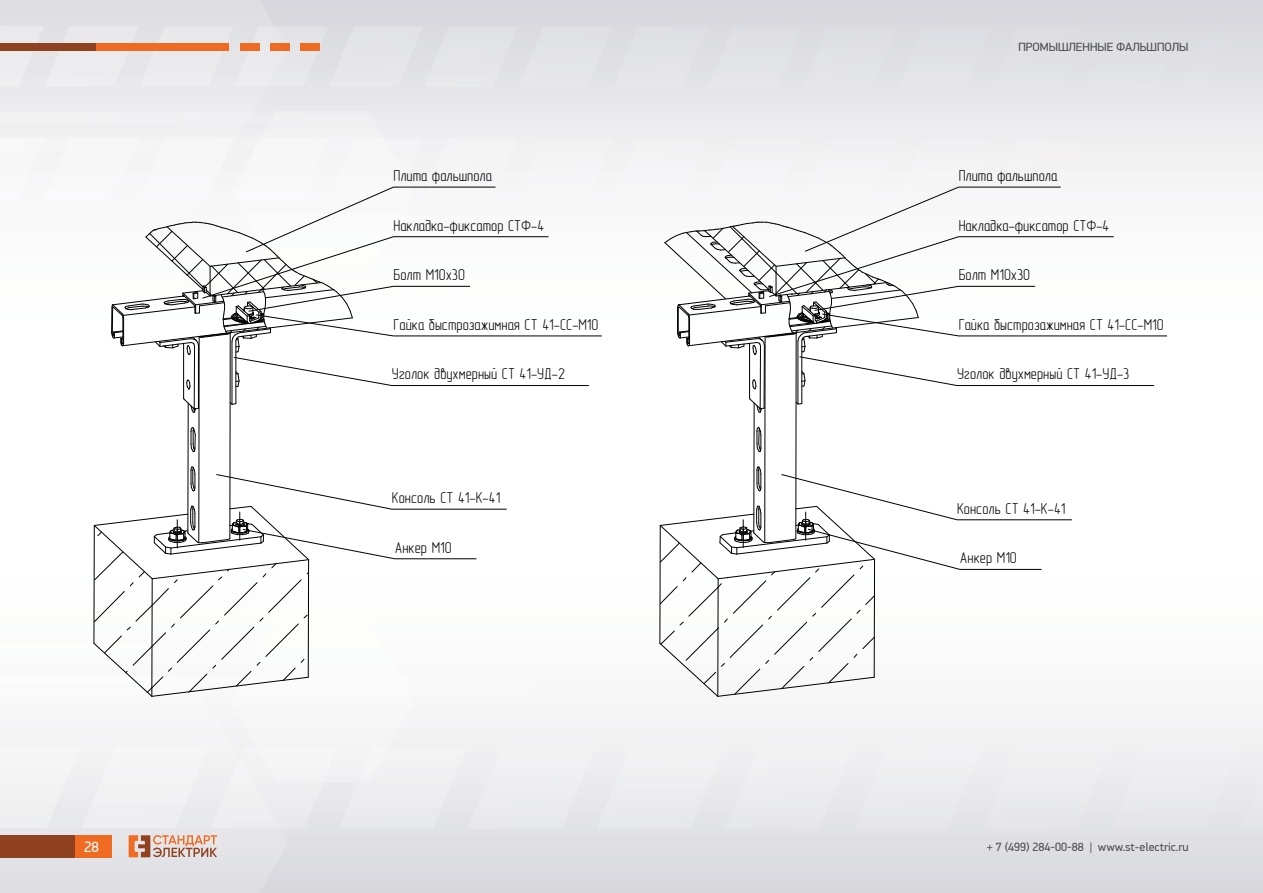
<style>
.page{position:relative;width:1263px;height:893px;background:#fff}
.page>*{position:absolute;margin:0;border:0;box-sizing:border-box;transform-origin:0 0}
.t1{font:15.75px "GOST Type A";color:#000}
.t2{font:15px "PF Din Display Pro";color:#fff}
.t3{font:12px "PF Din Display Pro";color:#4d4d4f}
</style>
<div class="page">
<img style="left:0;top:0;width:1263px;height:893px">
<svg style="left:93px;top:186px;width:510px;height:511px"></svg>
<svg style="left:659px;top:186px;width:509px;height:511px"></svg>
<div style="left:96px;top:43px;width:133px;height:8px;background:#ef6b22"></div>
<div style="left:240px;top:43px;width:19px;height:8px;background:#ef6b22"></div>
<div style="left:270px;top:43px;width:20px;height:8px;background:#ef6b22"></div>
<div style="left:300px;top:43px;width:20px;height:8px;background:#ef6b22"></div>
<div style="left:0;top:43px;width:96px;height:8px;background:#904220"></div>
<div style="left:0;top:835px;width:112px;height:22px;background:#ef6b22"></div>
<div style="left:0;top:835px;width:74px;height:22px;background:#904220"></div>
<svg style="left:129px;top:835px;width:88px;height:22px;background:#d3a590"></svg>
<p class="t3" style="left:1018px;top:40px;width:172px">ПРОМЫШЛЕННЫЕ ФАЛЬШПОЛЫ</p>
<p class="t1" style="left:393px;top:168px;width:100px">Плита фальшпола</p>
<p class="t1" style="left:959px;top:168px;width:100px">Плита фальшпола</p>
<p class="t1" style="left:393px;top:217px;width:152px">Накладка-фиксатор СТФ-4</p>
<p class="t1" style="left:959px;top:217px;width:152px">Накладка-фиксатор СТФ-4</p>
<p class="t1" style="left:393px;top:267px;width:73px">Болт М10х30</p>
<p class="t1" style="left:959px;top:267px;width:73px">Болт М10х30</p>
<p class="t1" style="left:393px;top:317px;width:207px">Гайка быстрозажимная СТ 41-СС-М10</p>
<p class="t1" style="left:959px;top:317px;width:207px">Гайка быстрозажимная СТ 41-СС-М10</p>
<p class="t1" style="left:392px;top:366px;width:175px">Уголок двухмерный СТ 41-УД-2</p>
<p class="t1" style="left:957px;top:366px;width:174px">Уголок двухмерный СТ 41-УД-3</p>
<p class="t1" style="left:392px;top:490px;width:110px">Консоль СТ 41-К-41</p>
<p class="t1" style="left:395px;top:539px;width:58px">Анкер М10</p>
<p class="t1" style="left:957px;top:500px;width:110px">Консоль СТ 41-К-41</p>
<p class="t1" style="left:960px;top:550px;width:58px">Анкер М10</p>
<p class="t2" style="left:84px;top:838px;width:16px">28</p>
<p class="t3" style="left:987px;top:839px;width:203px">+ 7 (499) 284-00-88 | www.st-electric.ru</p>
</div>
